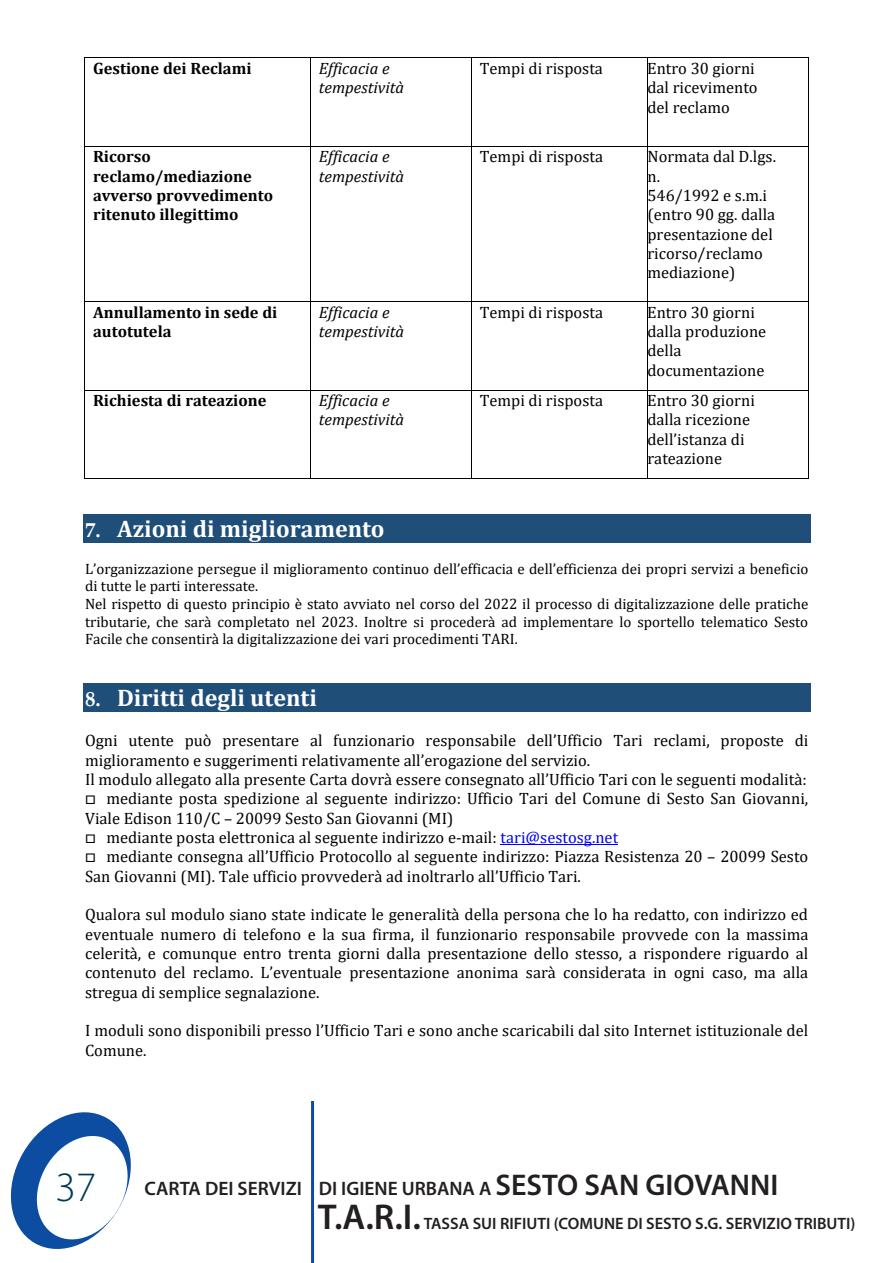
<style>
.page{position:relative;width:893px;height:1263px;background:#fff}
.page>*{position:absolute;margin:0;border:0;box-sizing:border-box;transform-origin:0 0}
.t1{font:700 24px "Cambria";color:#fff}
.t2{font:600 19.5px "Myriad Pro";color:#231f20}
.t3{font:16.5px/19.4px "Cambria";color:#000}
.t4{font:700 16.5px/19.4px "Cambria";color:#000}
.t5{font:italic 16.5px/19.4px "Cambria";color:#000}
.t6{font:600 16.5px "Myriad Pro";color:#231f20}
.t7{font:15px/17.5px "Cambria";color:#000}
.s1{font-family:"Palatino Linotype";font-size:21px}
.s2{color:#00f}
.s3{font-weight:300;font-size:42px;color:#003952}
.s4{font-size:30px}
.s5{font-size:36px}
</style>
<div class="page">
<svg style="left:10px;top:1112px;width:121px;height:137px"></svg>
<hr style="left:311px;top:0;width:3px;height:1263px;background:#0d4da1">
<div style="left:0;top:0;width:893px;height:1101px;background:#fff"></div>
<hr style="left:84px;top:57px;width:725px;height:1px;background:#000">
<hr style="left:84px;top:58px;width:1px;height:88px;background:#000">
<hr style="left:310px;top:58px;width:1px;height:88px;background:#000">
<hr style="left:471px;top:58px;width:1px;height:88px;background:#000">
<hr style="left:647px;top:58px;width:1px;height:88px;background:#000">
<hr style="left:808px;top:58px;width:1px;height:88px;background:#000">
<hr style="left:84px;top:146px;width:725px;height:1px;background:#000">
<hr style="left:84px;top:147px;width:1px;height:154px;background:#000">
<hr style="left:310px;top:147px;width:1px;height:154px;background:#000">
<hr style="left:471px;top:147px;width:1px;height:154px;background:#000">
<hr style="left:647px;top:147px;width:1px;height:154px;background:#000">
<hr style="left:808px;top:147px;width:1px;height:154px;background:#000">
<hr style="left:84px;top:301px;width:725px;height:1px;background:#000">
<hr style="left:84px;top:302px;width:1px;height:88px;background:#000">
<hr style="left:310px;top:302px;width:1px;height:88px;background:#000">
<hr style="left:471px;top:302px;width:1px;height:88px;background:#000">
<hr style="left:647px;top:302px;width:1px;height:88px;background:#000">
<hr style="left:808px;top:302px;width:1px;height:88px;background:#000">
<hr style="left:84px;top:390px;width:725px;height:1px;background:#000">
<hr style="left:84px;top:390px;width:1px;height:89px;background:#000">
<hr style="left:84px;top:478px;width:226px;height:1px;background:#000">
<hr style="left:310px;top:390px;width:1px;height:89px;background:#000">
<hr style="left:311px;top:478px;width:160px;height:1px;background:#000">
<hr style="left:471px;top:390px;width:1px;height:89px;background:#000">
<hr style="left:472px;top:478px;width:175px;height:1px;background:#000">
<hr style="left:647px;top:390px;width:1px;height:89px;background:#000">
<hr style="left:647px;top:478px;width:161px;height:1px;background:#000">
<hr style="left:808px;top:390px;width:1px;height:89px;background:#000">
<div style="left:83px;top:514px;width:727px;height:28px;background:#1f4e79"></div>
<div style="left:83px;top:683px;width:727px;height:28px;background:#1f4e79"></div>
<hr style="left:500px;top:844px;width:118px;height:1px;background:#00f">
<p class="t4" style="left:93px;top:58px;width:160px">Gestione dei Reclami</p>
<p class="t5" style="left:319px;top:58px;width:87px">Efficacia e tempestività</p>
<p class="t3" style="left:480px;top:58px;width:125px">Tempi di risposta</p>
<p class="t3" style="left:647px;top:58px;width:112px">Entro 30 giorni dal ricevimento del reclamo</p>
<p class="t4" style="left:93px;top:146px;width:182px">Ricorso reclamo/mediazione avverso provvedimento ritenuto illegittimo</p>
<p class="t5" style="left:319px;top:146px;width:87px">Efficacia e tempestività</p>
<p class="t3" style="left:480px;top:147px;width:125px">Tempi di risposta</p>
<p class="t3" style="left:647px;top:147px;width:130px">Normata dal D.lgs. n.<br>546/1992 e s.m.i (entro 90 gg. dalla presentazione del ricorso/reclamo mediazione)</p>
<p class="t4" style="left:93px;top:302px;width:186px">Annullamento in sede di autotutela</p>
<p class="t5" style="left:319px;top:302px;width:87px">Efficacia e tempestività</p>
<p class="t3" style="left:480px;top:302px;width:125px">Tempi di risposta</p>
<p class="t3" style="left:647px;top:302px;width:120px">Entro 30 giorni dalla produzione della documentazione</p>
<p class="t4" style="left:93px;top:390px;width:175px">Richiesta di rateazione</p>
<p class="t5" style="left:319px;top:390px;width:87px">Efficacia e tempestività</p>
<p class="t3" style="left:480px;top:391px;width:125px">Tempi di risposta</p>
<p class="t3" style="left:647px;top:391px;width:109px">Entro 30 giorni dalla ricezione dell’istanza di rateazione</p>
<h1 class="t1" style="left:85px;top:512px;width:301px"><span class="s1">7.</span> Azioni di miglioramento</h1>
<p class="t7" style="left:85px;top:560px;width:725px">L’organizzazione persegue il miglioramento continuo dell’efficacia e dell’efficienza dei propri servizi a beneficio di tutte le parti interessate.<br>Nel rispetto di questo principio è stato avviato nel corso del 2022 il processo di digitalizzazione delle pratiche tributarie, che sarà completato nel 2023. Inoltre si procederà ad implementare lo sportello telematico Sesto Facile che consentirà la digitalizzazione dei vari procedimenti TARI.</p>
<h1 class="t1" style="left:85px;top:681px;width:233px"><span class="s1">8.</span> Diritti degli utenti</h1>
<p class="t3" style="left:85px;top:731px;width:725px">Ogni utente può presentare al funzionario responsabile dell’Ufficio Tari reclami, proposte di miglioramento e suggerimenti relativamente all’erogazione del servizio.<br>Il modulo allegato alla presente Carta dovrà essere consegnato all’Ufficio Tari con le seguenti modalità:</p>
<p class="t3" style="left:85px;top:789px;width:725px">□ mediante posta spedizione al seguente indirizzo: Ufficio Tari del Comune di Sesto San Giovanni,<br>Viale Edison 110/C – 20099 Sesto San Giovanni (MI)</p>
<p class="t3" style="left:85px;top:827px;width:535px">□ mediante posta elettronica al seguente indirizzo e-mail: <span class="s2">tari@sestosg.net</span></p>
<p class="t3" style="left:85px;top:847px;width:725px">□ mediante consegna all’Ufficio Protocollo al seguente indirizzo: Piazza Resistenza 20 – 20099 Sesto<br>San Giovanni (MI). Tale ufficio provvederà ad inoltrarlo all’Ufficio Tari.</p>
<p class="t3" style="left:85px;top:905px;width:725px;text-align:justify">Qualora sul modulo siano state indicate le generalità della persona che lo ha redatto, con indirizzo ed eventuale numero di telefono e la sua firma, il funzionario responsabile provvede con la massima celerità, e comunque entro trenta giorni dalla presentazione dello stesso, a rispondere riguardo al contenuto del reclamo. L’eventuale presentazione anonima sarà considerata in ogni caso, ma alla stregua di semplice segnalazione.</p>
<p class="t3" style="left:85px;top:1021px;width:725px">I moduli sono disponibili presso l’Ufficio Tari e sono anche scaricabili dal sito Internet istituzionale del<br>Comune.</p>
<p class="t2" style="left:55px;top:1176px;width:724px"><span class="s3">37</span> CARTA DEI SERVIZI DI IGIENE URBANA A <span class="s4">SESTO SAN GIOVANNI</span></p>
<p class="t6" style="left:318px;top:1213px;width:539px"><span class="s5">T.A.R.I.</span> TASSA SUI RIFIUTI (COMUNE DI SESTO S.G. SERVIZIO TRIBUTI)</p>
</div>
